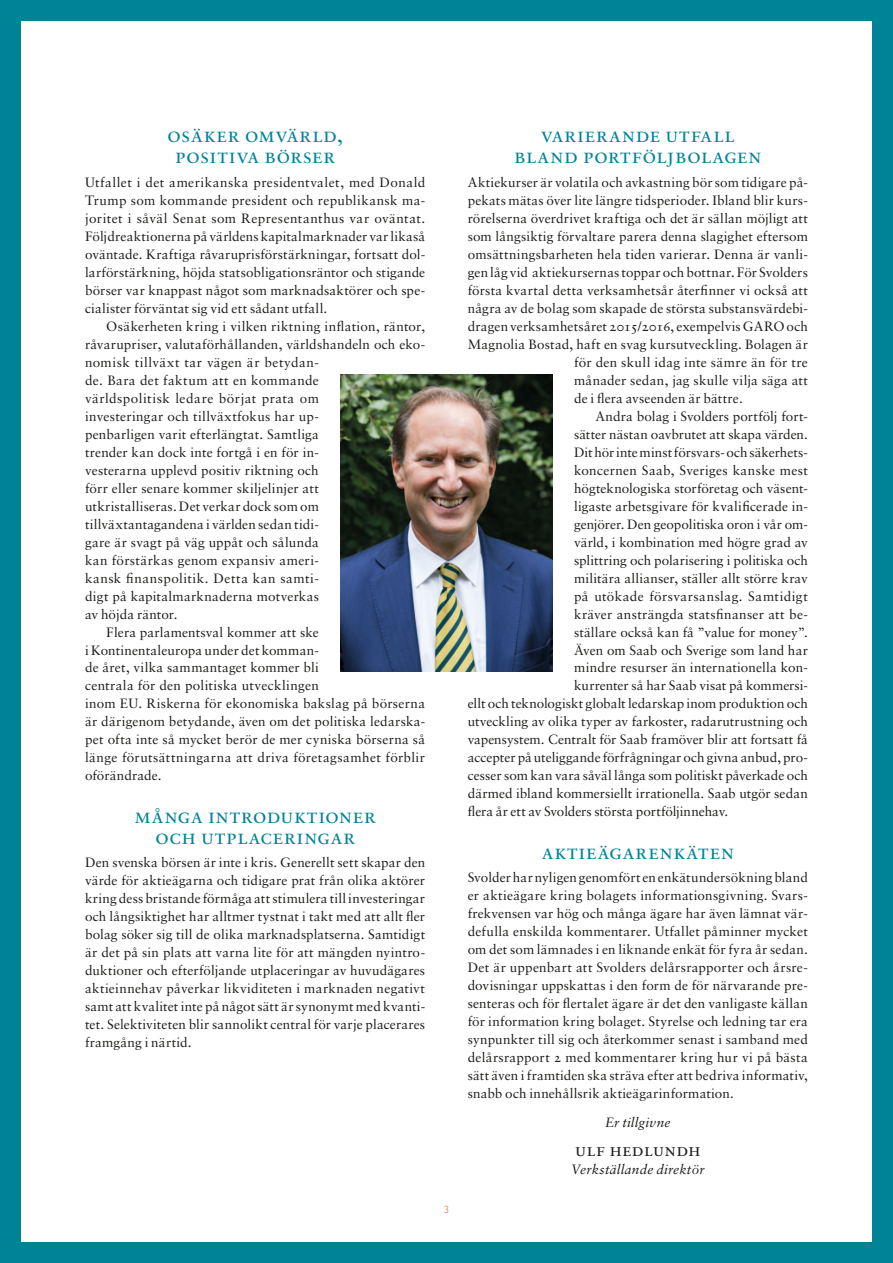
<style>
.page{position:relative;width:893px;height:1263px;background:#008397}
.page>*{position:absolute;margin:0;border:0;box-sizing:border-box;transform-origin:0 0}
.t1{font:21px/21px "Sabon LT Std";letter-spacing:.035em;color:#008397;text-align:center}
.t2{font:18px "Sabon LT Std";letter-spacing:.03em;color:#1d1d1b}
.t3{font:13.5px/18px "Sabon LT Std";letter-spacing:.015em;color:#1d1d1b;text-align:justify}
.t4{font:italic 13.5px "Sabon LT Std";letter-spacing:.015em;color:#1d1d1b}
.t5{font:300 10.5px "Gill Sans Std";color:#cc643d}
</style>
<div class="page">
<div style="left:21px;top:21px;width:851px;height:1221px;background:#fff"></div>
<img style="left:340px;top:374px;width:213px;height:298px">
<h1 class="t1" style="left:167px;top:124px;width:177px">Osäker omvärld, positiva börser</h1>
<p class="t3" style="left:85px;top:173px;width:342px">Utfallet i det amerikanska presidentvalet, med Donald Trump som kommande president och republikansk ma&shy;joritet i såväl Senat som Representanthus var oväntat.<br>Följdreaktionerna på världens kapitalmarknader var likaså oväntade. Kraftiga råvaruprisförstärkningar, fortsatt dol&shy;larförstärkning, höjda statsobligationsräntor och stigande börser var knappast något som marknadsaktörer och spe&shy;cialister förväntat sig vid ett sådant utfall.</p>
<p class="t3" style="left:106px;top:317px;width:320px">Osäkerheten kring i vilken riktning inflation, räntor,</p>
<p class="t3" style="left:85px;top:335px;width:342px">råvarupriser, valutaförhållanden, världshandeln och eko-</p>
<p class="t3" style="left:85px;top:353px;width:235px">nomisk tillväxt tar vägen är betydan-</p>
<p class="t3" style="left:85px;top:371px;width:235px">de. Bara det faktum att en kommande</p>
<p class="t3" style="left:85px;top:389px;width:235px">världspolitisk ledare börjat prata om</p>
<p class="t3" style="left:85px;top:407px;width:235px">investeringar och tillväxtfokus har up-</p>
<p class="t3" style="left:85px;top:425px;width:235px">penbarligen varit efterlängtat. Samtliga</p>
<p class="t3" style="left:85px;top:443px;width:235px">trender kan dock inte fortgå i en för in-</p>
<p class="t3" style="left:85px;top:461px;width:235px">vesterarna upplevd positiv riktning och</p>
<p class="t3" style="left:85px;top:479px;width:235px">förr eller senare kommer skiljelinjer att</p>
<p class="t3" style="left:85px;top:497px;width:235px">utkristalliseras. Det verkar dock som om</p>
<p class="t3" style="left:85px;top:515px;width:235px">tillväxtantagandena i världen sedan tidi-</p>
<p class="t3" style="left:85px;top:533px;width:235px">gare är svagt på väg uppåt och sålunda</p>
<p class="t3" style="left:85px;top:551px;width:235px">kan förstärkas genom expansiv ameri-</p>
<p class="t3" style="left:85px;top:569px;width:235px">kansk finanspolitik. Detta kan samti-</p>
<p class="t3" style="left:85px;top:587px;width:235px">digt på kapitalmarknaderna motverkas</p>
<p class="t3" style="left:85px;top:605px;width:94px">av höjda räntor.</p>
<p class="t3" style="left:106px;top:623px;width:214px">Flera parlamentsval kommer att ske</p>
<p class="t3" style="left:85px;top:641px;width:235px">i Kontinentaleuropa under det komman-</p>
<p class="t3" style="left:85px;top:659px;width:235px">de året, vilka sammantaget kommer bli</p>
<p class="t3" style="left:85px;top:677px;width:235px">centrala för den politiska utvecklingen</p>
<p class="t3" style="left:85px;top:695px;width:342px">inom EU. Riskerna för ekonomiska bakslag på börserna</p>
<p class="t3" style="left:85px;top:713px;width:342px">är därigenom betydande, även om det politiska ledarska-</p>
<p class="t3" style="left:85px;top:731px;width:342px">pet ofta inte så mycket berör de mer cyniska börserna så</p>
<p class="t3" style="left:85px;top:749px;width:342px">länge förutsättningarna att driva företagsamhet förblir</p>
<p class="t3" style="left:85px;top:767px;width:78px">oförändrade.</p>
<h1 class="t1" style="left:134px;top:805px;width:243px">Många introduktioner och utplaceringar</h1>
<p class="t3" style="left:85px;top:853px;width:342px">Den svenska börsen är inte i kris. Generellt sett skapar den värde för aktieägarna och tidigare prat från olika aktörer kring dess bristande förmåga att stimulera till investeringar och långsiktighet har alltmer tystnat i takt med att allt fler bolag söker sig till de olika marknadsplatserna. Samtidigt är det på sin plats att varna lite för att mängden nyintro&shy;duktioner och efterföljande utplaceringar av huvudägares aktieinnehav påverkar likviditeten i marknaden negativt samt att kvalitet inte på något sätt är synonymt med kvanti&shy;tet. Selektiviteten blir sannolikt central för varje placerares framgång i närtid.</p>
<p class="t5" style="left:444px;top:1204px;width:7px">3</p>
<h1 class="t1" style="left:514px;top:124px;width:249px">Varierande utfall bland portföljbolagen</h1>
<p class="t3" style="left:468px;top:173px;width:342px">Aktiekurser är volatila och avkastning bör som tidigare på-</p>
<p class="t3" style="left:468px;top:191px;width:342px">pekats mätas över lite längre tidsperioder. Ibland blir kurs-</p>
<p class="t3" style="left:468px;top:209px;width:342px">rörelserna överdrivet kraftiga och det är sällan möjligt att</p>
<p class="t3" style="left:468px;top:227px;width:342px">som långsiktig förvaltare parera denna slagighet eftersom</p>
<p class="t3" style="left:468px;top:245px;width:342px">omsättningsbarheten hela tiden varierar. Denna är vanli-</p>
<p class="t3" style="left:468px;top:263px;width:342px">gen låg vid aktiekursernas toppar och bottnar. För Svolders</p>
<p class="t3" style="left:468px;top:281px;width:342px">första kvartal detta verksamhetsår återfinner vi också att</p>
<p class="t3" style="left:468px;top:299px;width:342px">några av de bolag som skapade de största substansvärdebi-</p>
<p class="t3" style="left:468px;top:317px;width:342px">dragen verksamhetsåret 2015/2016, exempelvis GARO och</p>
<p class="t3" style="left:468px;top:335px;width:342px">Magnolia Bostad, haft en svag kursutveckling. Bolagen är</p>
<p class="t3" style="left:574px;top:353px;width:235px">för den skull idag inte sämre än för tre</p>
<p class="t3" style="left:574px;top:371px;width:235px">månader sedan, jag skulle vilja säga att</p>
<p class="t3" style="left:574px;top:389px;width:170px">de i flera avseenden är bättre.</p>
<p class="t3" style="left:595px;top:407px;width:214px">Andra bolag i Svolders portfölj fort-</p>
<p class="t3" style="left:574px;top:425px;width:235px">sätter nästan oavbrutet att skapa värden.</p>
<p class="t3" style="left:574px;top:443px;width:235px">Dit hör inte minst försvars- och säkerhets-</p>
<p class="t3" style="left:574px;top:461px;width:235px">koncernen Saab, Sveriges kanske mest</p>
<p class="t3" style="left:574px;top:479px;width:235px">högteknologiska storföretag och väsent-</p>
<p class="t3" style="left:574px;top:497px;width:235px">ligaste arbetsgivare för kvalificerade in-</p>
<p class="t3" style="left:574px;top:515px;width:235px">genjörer. Den geopolitiska oron i vår om-</p>
<p class="t3" style="left:574px;top:533px;width:235px">värld, i kombination med högre grad av</p>
<p class="t3" style="left:574px;top:551px;width:235px">splittring och polarisering i politiska och</p>
<p class="t3" style="left:574px;top:569px;width:235px">militära allianser, ställer allt större krav</p>
<p class="t3" style="left:574px;top:587px;width:235px">på utökade försvarsanslag. Samtidigt</p>
<p class="t3" style="left:574px;top:605px;width:235px">kräver ansträngda statsfinanser att be-</p>
<p class="t3" style="left:574px;top:623px;width:235px">ställare också kan få ”value for money”.</p>
<p class="t3" style="left:574px;top:641px;width:235px">Även om Saab och Sverige som land har</p>
<p class="t3" style="left:574px;top:659px;width:235px">mindre resurser än internationella kon-</p>
<p class="t3" style="left:574px;top:677px;width:235px">kurrenter så har Saab visat på kommersi-</p>
<p class="t3" style="left:468px;top:695px;width:342px">ellt och teknologiskt globalt ledarskap inom produktion och</p>
<p class="t3" style="left:468px;top:713px;width:342px">utveckling av olika typer av farkoster, radarutrustning och</p>
<p class="t3" style="left:468px;top:731px;width:342px">vapensystem. Centralt för Saab framöver blir att fortsatt få</p>
<p class="t3" style="left:468px;top:749px;width:342px">accepter på uteliggande förfrågningar och givna anbud, pro-</p>
<p class="t3" style="left:468px;top:767px;width:342px">cesser som kan vara såväl långa som politiskt påverkade och</p>
<p class="t3" style="left:468px;top:785px;width:342px">därmed ibland kommersiellt irrationella. Saab utgör sedan</p>
<p class="t3" style="left:468px;top:803px;width:262px">flera år ett av Svolders största portföljinnehav.</p>
<h1 class="t1" style="left:542px;top:841px;width:194px">Aktieägarenkäten</h1>
<p class="t3" style="left:468px;top:868px;width:342px">Svolder har nyligen genomfört en enkätundersökning bland er aktieägare kring bolagets informationsgivning. Svars&shy;frekvensen var hög och många ägare har även lämnat vär&shy;defulla enskilda kommentarer. Utfallet påminner mycket om det som lämnades i en liknande enkät för fyra år sedan.<br>Det är uppenbart att Svolders delårsrapporter och årsre&shy;dovisningar uppskattas i den form de för närvarande pre&shy;senteras och för flertalet ägare är det den vanligaste källan för information kring bolaget. Styrelse och ledning tar era synpunkter till sig och återkommer senast i samband med delårsrapport 2 med kommentarer kring hur vi på bästa sätt även i framtiden ska sträva efter att bedriva informativ, snabb och innehållsrik aktieägarinformation.</p>
<p class="t4" style="left:605px;top:1114px;width:67px">Er tillgivne</p>
<h2 class="t2" style="left:575px;top:1138px;width:127px">ulf hedlundh</h2>
<p class="t4" style="left:571px;top:1161px;width:135px">Verkställande direktör</p>
</div>
